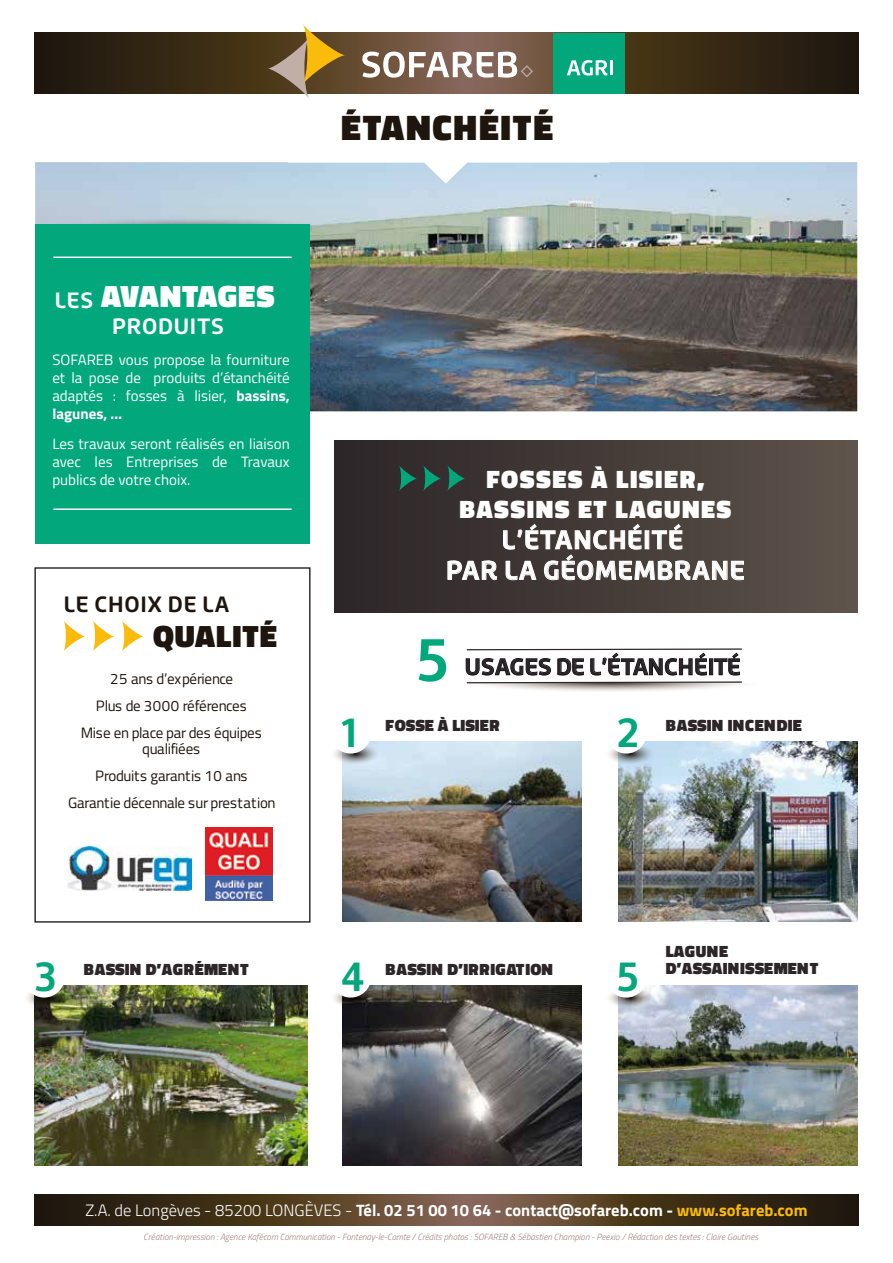
<style>
.page{position:relative;width:893px;height:1263px;background:#fff}
.page>*{position:absolute;margin:0;border:0;box-sizing:border-box;transform-origin:0 0}
.t1{font:700 58.8px "Roihu";color:#02a87c}
.t2{font:700 40.05px "Roihu";color:#02a87c}
.t3{font:900 36px "Titillium Web";letter-spacing:.05em;color:#1d150e}
.t4{font:900 31.35px "Titillium Web";letter-spacing:.02em;color:#fff}
.t5{font:900 31.35px "Titillium Web";letter-spacing:.03em;color:#1d150e}
.t6{font:900 25.5px/30.6px "Titillium Web";letter-spacing:.06em;color:#fff;text-align:center}
.t7{font:700 25.5px/30.6px "Roihu";letter-spacing:.03em;color:#fff;text-align:center}
.t8{font:700 22.5px "Roihu";letter-spacing:.005em;color:#2d2628}
.t9{font:700 21.75px "Roihu";letter-spacing:.03em;color:#1d150e}
.t10{font:700 21.75px "Roihu";letter-spacing:.03em;color:#fff}
.t11{font:900 16.5px/16.5px "Titillium Web";letter-spacing:.01em;color:#2d2628}
.t12{font:700 16.5px "Titillium Web";color:#fff}
.t13{font:15px/18px "Titillium Web";color:#fff;text-align:justify}
.t14{font:15px/27px "Titillium Web";letter-spacing:-.02em;color:#1d150e;text-align:center}
.t15{font:italic 300 9px "Titillium Web";color:#88675c}
.s1{font-weight:700}
.s2{font-weight:300}
.s3{color:#fabb0b}
</style>
<div class="page">
<svg style="left:450px;top:670px;width:320px;height:22px"></svg>
<div style="left:435px;top:668px;width:361px;height:15px;background:#fff"></div>
<svg style="left:466px;top:648px;width:277px;height:36px"></svg>
<img style="left:35px;top:184px;width:822px;height:227px">
<svg style="left:35px;top:162px;width:823px;height:22px;background:#bdd3e6"></svg>
<svg style="left:34px;top:33px;width:825px;height:60px;background:#41311e"></svg>
<div style="left:554px;top:33px;width:71px;height:60px;background:#02a87c"></div>
<svg style="left:362px;top:52px;width:171px;height:26px"></svg>
<svg style="left:268px;top:24px;width:77px;height:74px"></svg>
<svg style="left:567px;top:60px;width:40px;height:16px"></svg>
<hr style="left:610px;top:60px;width:3px;height:15px;background:#fff">
<div style="left:334px;top:441px;width:524px;height:171px;background:linear-gradient(to right,#2c2527,#5e534a)"></div>
<svg style="left:503px;top:524px;width:138px;height:25px;background:#675f5d"></svg>
<div style="left:645px;top:531px;width:4px;height:18px;border:1px solid #fff"></div>
<svg style="left:652px;top:524px;width:30px;height:25px"></svg>
<svg style="left:448px;top:561px;width:49px;height:19px"></svg>
<svg style="left:506px;top:561px;width:30px;height:19px"></svg>
<svg style="left:544px;top:555px;width:200px;height:25px;background:#706966"></svg>
<svg style="left:399px;top:465px;width:18px;height:26px"></svg>
<svg style="left:423px;top:465px;width:18px;height:26px"></svg>
<svg style="left:447px;top:465px;width:18px;height:26px"></svg>
<img style="left:342px;top:741px;width:240px;height:180px">
<img style="left:618px;top:741px;width:240px;height:180px">
<svg style="left:604px;top:742px;width:51px;height:23px"></svg>
<svg style="left:329px;top:742px;width:51px;height:23px"></svg>
<div style="left:330px;top:713px;width:41px;height:40px;background:#fff;border-radius:50%"></div>
<div style="left:606px;top:713px;width:41px;height:40px;background:#fff;border-radius:50%"></div>
<img style="left:342px;top:985px;width:240px;height:180px">
<img style="left:618px;top:985px;width:240px;height:180px">
<svg style="left:604px;top:986px;width:51px;height:23px"></svg>
<svg style="left:329px;top:986px;width:51px;height:23px"></svg>
<div style="left:330px;top:957px;width:41px;height:40px;background:#fff;border-radius:50%"></div>
<div style="left:606px;top:957px;width:41px;height:40px;background:#fff;border-radius:50%"></div>
<img style="left:34px;top:985px;width:274px;height:180px">
<svg style="left:22px;top:986px;width:51px;height:23px"></svg>
<div style="left:24px;top:957px;width:41px;height:40px;background:#fff;border-radius:50%"></div>
<svg style="left:34px;top:1194px;width:825px;height:31px;background:#4b3823"></svg>
<div style="left:34px;top:567px;width:276px;height:355px;background:#fff;border:1px solid #1a171c"></div>
<svg style="left:63px;top:620px;width:22px;height:32px"></svg>
<svg style="left:92px;top:620px;width:22px;height:32px"></svg>
<svg style="left:122px;top:621px;width:22px;height:30px"></svg>
<svg style="left:35px;top:217px;width:276px;height:15px;background:#b6c5d0"></svg>
<div style="left:35px;top:224px;width:275px;height:319px;background:#02a87c"></div>
<hr style="left:53px;top:257px;width:239px;height:1px;background:#fff">
<hr style="left:53px;top:508px;width:239px;height:2px;background:#fff">
<img style="left:67px;top:847px;width:124px;height:44px">
<img style="left:205px;top:827px;width:67px;height:73px">
<h3 class="t3" style="left:341px;top:101px;width:213px">ÉTANCHÉITÉ</h3>
<h3 class="t10" style="left:55px;top:288px;width:40px">LES</h3>
<h3 class="t4" style="left:101px;top:273px;width:175px">AVANTAGES</h3>
<h3 class="t10" style="left:112px;top:314px;width:113px">PRODUITS</h3>
<p class="t13" style="left:52px;top:350px;width:239px">SOFAREB vous propose la fourniture et la pose de produits d’étanchéité adaptés : fosses à lisier, <span class="s1">bassins, lagunes, ...</span></p>
<p class="t13" style="left:52px;top:434px;width:239px">Les travaux seront réalisés en liaison avec les Entreprises de Travaux publics de votre choix.</p>
<h3 class="t9" style="left:64px;top:592px;width:168px">LE CHOIX DE LA</h3>
<h3 class="t5" style="left:153px;top:613px;width:125px">QUALITÉ</h3>
<p class="t14" style="left:81px;top:664px;width:182px">25 ans d’expérience<br>Plus de 3000 références<br>Mise en place par des équipes</p>
<p class="t14" style="left:68px;top:735px;width:209px">qualifiées<br>Produits garantis 10 ans<br>Garantie décennale sur prestation</p>
<h3 class="t6" style="left:460px;top:463px;width:273px">FOSSES À LISIER,<br>BASSINS ET LAGUNES</h3>
<h3 class="t7" style="left:446px;top:525px;width:300px">L’ÉTANCHÉITÉ<br>PAR LA GÉOMEMBRANE</h3>
<h1 class="t1" style="left:416px;top:626px;width:35px">5</h1>
<h3 class="t8" style="left:465px;top:654px;width:277px">USAGES DE L’ÉTANCHÉITÉ</h3>
<p class="t11" style="left:385px;top:717px;width:116px">FOSSE À LISIER</p>
<p class="t11" style="left:666px;top:717px;width:138px">BASSIN INCENDIE</p>
<h2 class="t2" style="left:341px;top:710px;width:18px">1</h2>
<h2 class="t2" style="left:617px;top:710px;width:25px">2</h2>
<h2 class="t2" style="left:35px;top:954px;width:24px">3</h2>
<p class="t11" style="left:84px;top:961px;width:166px">BASSIN D’AGRÉMENT</p>
<h2 class="t2" style="left:341px;top:954px;width:25px">4</h2>
<h2 class="t2" style="left:617px;top:954px;width:24px">5</h2>
<p class="t11" style="left:385px;top:961px;width:169px">BASSIN D’IRRIGATION</p>
<p class="t11" style="left:666px;top:943px;width:154px">LAGUNE<br>D’ASSAINISSEMENT</p>
<p class="t12" style="left:85px;top:1197px;width:724px"><span class="s2">Z.A. de Longèves - 85200 LONGÈVES -</span> Tél. 02 51 00 10 64 - contact@sofareb.com - <span class="s3">www.sofareb.com</span></p>
<p class="t15" style="left:144px;top:1231px;width:616px">Création-impression : Agence Kafécom Communication - Fontenay-le-Comte / Crédits photos : SOFAREB &amp; Sébastien Champion - Peexio / Rédaction des textes : Claire Goutines</p>
</div>
